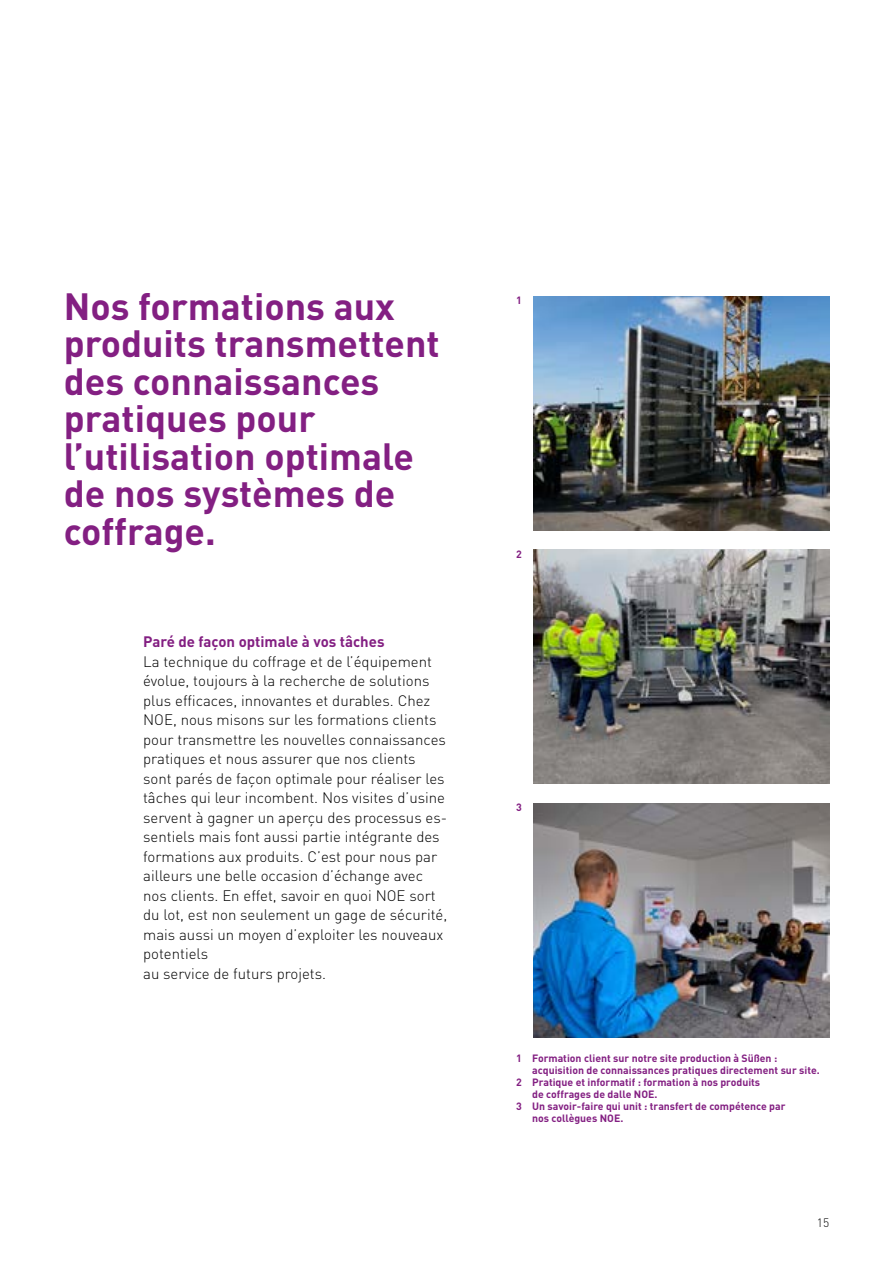
<style>
.page{position:relative;width:893px;height:1263px;background:#fff}
.page>*{position:absolute;margin:0;border:0;box-sizing:border-box;transform-origin:0 0}
.t1{font:700 37.5px/37.5px "DIN Pro";color:#831f82}
.t2{font:300 15px/19.5px "DIN Pro";color:#000}
.t3{font:700 15px "DIN Pro";color:#831f82}
.t4{font:300 12px "DIN Pro";color:#000}
.t5{font:700 10.5px "DIN Pro";color:#831f82}
</style>
<div class="page">
<img style="left:533px;top:296px;width:296px;height:234px">
<img style="left:533px;top:550px;width:296px;height:234px">
<img style="left:533px;top:803px;width:296px;height:234px">
<h1 class="t1" style="left:64px;top:286px;width:377px">Nos formations aux produits transmettent des connaissances pratiques pour l’utilisation optimale de nos systèmes de coffrage.</h1>
<p class="t3" style="left:143px;top:631px;width:243px">Paré de façon optimale à vos tâches</p>
<p class="t2" style="left:143px;top:651px;width:306px">La technique du coffrage et de l’équipement évolue, toujours à la recherche de solutions plus efficaces, innovantes et durables. Chez NOE, nous misons sur les formations clients pour transmettre les nouvelles connaissances pratiques et nous assurer que nos clients sont parés de façon optimale pour réaliser les tâches qui leur incombent. Nos visites d’usine servent à gagner un aperçu des processus es&shy;sentiels mais font aussi partie intégrante des formations aux produits. C’est pour nous par ailleurs une belle occasion d’échange avec nos clients. En effet, savoir en quoi NOE sort du lot, est non seulement un gage de sécurité, mais aussi un moyen d’exploiter les nouveaux potentiels<br>au service de futurs projets.</p>
<p class="t5" style="left:516px;top:293px;width:7px">1</p>
<p class="t5" style="left:516px;top:547px;width:7px">2</p>
<p class="t5" style="left:516px;top:800px;width:7px">3</p>
<p class="t5" style="left:516px;top:1051px;width:263px">1 Formation client sur notre site production à Süßen :</p>
<p class="t5" style="left:532px;top:1063px;width:289px">acquisition de connaissances pratiques directement sur site.</p>
<p class="t5" style="left:516px;top:1075px;width:245px">2 Pratique et informatif : formation à nos produits</p>
<p class="t5" style="left:532px;top:1087px;width:127px">de coffrages de dalle NOE.</p>
<p class="t5" style="left:516px;top:1099px;width:271px">3 Un savoir-faire qui unit : transfert de compétence par</p>
<p class="t5" style="left:532px;top:1111px;width:93px">nos collègues NOE.</p>
<p class="t4" style="left:817px;top:1215px;width:14px">15</p>
</div>
